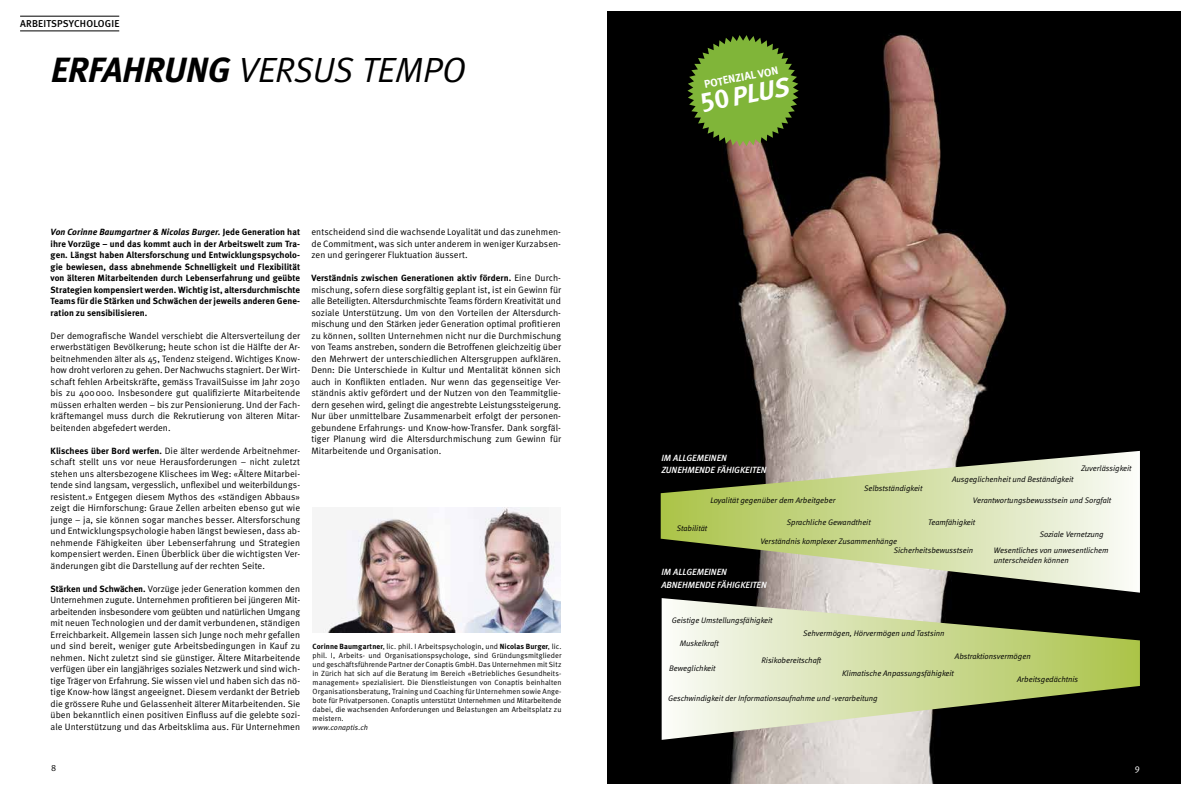
<style>
.page{position:relative;width:1191px;height:794px;background:#fff}
.page>*{position:absolute;margin:0;border:0;box-sizing:border-box;transform-origin:0 0}
.t1{font:italic 35px "Meta Bold LF";color:#000}
.t2{font:italic 35px "Meta Normal";color:#000}
.t3{font:italic 700 26px "Meta";color:#fff}
.t4{font:700 11px "Meta";color:#fff}
.t5{font:500 10px "Meta";letter-spacing:.02em;color:#000}
.t6{font:9.2px/11.5px "Meta Normal";letter-spacing:.005em;color:#000;text-align:justify}
.t7{font:9px/11.5px "Meta Bold LF";letter-spacing:.005em;color:#000;text-align:justify}
.t8{font:italic 9px/12.5px "Meta Medium LF";color:#fff}
.t9{font:9px "Meta Normal";color:#000}
.t10{font:9px "Meta Normal";color:#fff}
.t11{font:italic 8px/15.7px "Meta Normal";color:#000}
.t12{font:7.5px/9px "Meta Normal";letter-spacing:.01em;color:#000}
.s1{font-family:"Meta Normal"}
.s2{font-style:italic}
.s3{font-family:"Meta Bold LF";font-size:9px}
.s4{font-family:"Meta Normal";font-size:9.2px}
.s5{font-family:"Meta";font-weight:700}
.s6{font-family:"Meta Bold LF";font-weight:400;font-style:normal;font-size:27px}
</style>
<div class="page">
<img style="left:607px;top:12px;width:573px;height:771px">
<hr style="left:20px;top:16px;width:99px;height:1px;background:#000">
<hr style="left:20px;top:31px;width:99px;height:1px;background:#000">
<svg style="left:687px;top:35px;width:111px;height:111px;background:#5c8129"></svg>
<svg style="left:660px;top:451px;width:480px;height:141px;background:#abb18e"></svg>
<svg style="left:661px;top:598px;width:479px;height:142px;background:#a4aa88"></svg>
<img style="left:323px;top:507px;width:237px;height:125px">
<p class="t5" style="left:20px;top:18px;width:101px">ARBEITSPSYCHOLOGIE</p>
<h1 class="t1" style="left:51px;top:49px;width:208px">Erfahrung <span class="s1">versus</span></h1>
<h1 class="t2" style="left:361px;top:49px;width:106px">Temp o</h1>
<p class="t7" style="left:51px;top:226px;width:251px"><span class="s2">Von Corinne Baumgartner &amp; Nicolas Burger.</span> Jede Generation hat ihre Vorzüge – und das kommt auch in der Arbeitswelt zum Tra&shy;gen. Längst haben Altersforschung und Entwicklungspsycholo&shy;gie bewiesen, dass abnehmende Schnelligkeit und Flexibilität von älteren Mitarbeitenden durch Lebenserfahrung und geübte Strategien kompensiert werden. Wichtig ist, altersdurchmischte Teams für die Stärken und Schwächen der jeweils anderen Gene&shy;ration zu sensibilisieren.</p>
<p class="t6" style="left:51px;top:330px;width:251px">Der demografische Wandel verschiebt die Altersverteilung der erwerbstätigen Bevölkerung; heute schon ist die Hälfte der Ar&shy;beitnehmenden älter als 45, Tendenz steigend. Wichtiges Know&shy;how droht verloren zu gehen. Der Nachwuchs stagniert. Der Wirt&shy;schaft fehlen Arbeitskräfte, gemäss TravailSuisse im Jahr 2030 bis zu 400000. Insbesondere gut qualifizierte Mitarbeitende müssen erhalten werden – bis zur Pensionierung. Und der Fach&shy;kräftemangel muss durch die Rekrutierung von älteren Mitar&shy;beitenden abgefedert werden.</p>
<p class="t6" style="left:51px;top:445px;width:251px"><span class="s3">Klischees über Bord werfen.</span> Die älter werdende Arbeitnehmer&shy;schaft stellt uns vor neue Herausforderungen – nicht zuletzt stehen uns altersbezogene Klischees im Weg: «Ältere Mitarbei&shy;tende sind langsam, vergesslich, unflexibel und weiterbildungs&shy;resistent.» Entgegen diesem Mythos des «ständigen Abbaus» zeigt die Hirnforschung: Graue Zellen arbeiten ebenso gut wie junge – ja, sie können sogar manches besser. Altersforschung und Entwicklungspsychologie haben längst bewiesen, dass ab&shy;nehmende Fähigkeiten über Lebenserfahrung und Strategien kompensiert werden. Einen Überblick über die wichtigsten Ver&shy;änderungen gibt die Darstellung auf der rechten Seite.</p>
<p class="t6" style="left:51px;top:583px;width:251px"><span class="s3">Stärken und Schwächen.</span> Vorzüge jeder Generation kommen den Unternehmen zugute. Unternehmen profitieren bei jüngeren Mit&shy;arbeitenden insbesondere vom geübten und natürlichen Umgang mit neuen Technologien und der damit verbundenen, ständigen Erreichbarkeit. Allgemein lassen sich Junge noch mehr gefallen und sind bereit, weniger gute Arbeitsbedingungen in Kauf zu nehmen. N icht zuletzt sind sie günstiger. Ältere Mitarbeitende verfügen über ein langjähriges soziales N etzwerk und sind wich&shy;tige Träger von Erfahrung. Sie wissen viel und haben sich das nö&shy;tige Know-how längst angeeignet. Diesem verdankt der Betrieb die grössere Ruhe und Gelassenheit älterer Mitarbeitenden. Sie üben bekanntlich einen positiven Einfluss auf die gelebte sozi&shy;ale Unterstützung und das Arbeitsklima aus. Für Unternehmen</p>
<p class="t6" style="left:311px;top:226px;width:251px">entscheidend sind die wachsende Loyalität und das zunehmen&shy;de Commitment, was sich unter anderem in weniger Kurzabsen&shy;zen und geringerer Fluktuation äussert.</p>
<p class="t7" style="left:311px;top:272px;width:251px">Verständnis zwischen Generationen aktiv fördern. <span class="s4">Eine Durch-</span></p>
<p class="t6" style="left:311px;top:284px;width:251px">mischung, sofern diese sorgfältig geplant ist, ist ein Gewinn für alle Beteiligten. Altersdurchmischte Teams fördern Kreativität und soziale Unterstützung. Um von den Vorteilen der Altersdurch&shy;mischung und den Stärken jeder Generation optimal profitieren zu können, sollten Unternehmen nicht nur die Durchmischung von Teams anstreben, sondern die Betroffenen gleichzeitig über den Mehrwert der unterschiedlichen Altersgruppen aufklären.<br>Denn: Die Unterschiede in Kultur und Mentalität können sich auch in Konflikten entladen. N ur wenn das gegenseitige Ver&shy;ständnis aktiv gefördert und der N utzen von den Teammitglie&shy;dern gesehen wird, gelingt die angestrebte Leistungssteigerung.<br>N ur über unmittelbare Zusammenarbeit erfolgt der personen&shy;gebundene Erfahrungs- und Know-how-Transfer. Dank sorgfäl&shy;tiger Planung wird die Altersdurchmischung zum Gewinn für Mitarbeitende und Organisation.</p>
<p class="t12" style="left:313px;top:642px;width:250px"><span class="s5">Corinne Baumgartner</span>, lic. phil. I Arbeitspsychologin, und <span class="s5">Nicolas Burger</span>, lic. phil. I, Arbeits- und Organisationspsychologe, sind Gründungsmitglieder und geschäftsführende Partner der Conaptis GmbH. Das Unternehmen mit Sitz in Zürich hat sich auf die Beratung im Bereich «Betriebliches Gesundheits&shy;management» spezialisiert. Die Dienstleistungen von Conaptis beinhalten Organisationsberatung, Training und Coaching für Unternehmen sowie Ange&shy;bote für Privatpersonen. Conaptis unterstützt Unternehmen und Mitarbeitende dabei, die wachsenden Anforderungen und Belastungen am Arbeitsplatz zu meistern<span class="s2">.<br>www.conaptis.ch</span></p>
<p class="t9" style="left:51px;top:762px;width:7px">8</p>
<p class="t4" style="left:703px;top:78px;width:14px;rotate:-11deg">potenzia</p>
<p class="t4" style="left:749px;top:69px;width:15px;rotate:-11deg">l von</p>
<h2 class="t3" style="left:697px;top:88px;width:93px;rotate:-11deg"><span class="s6">50</span>plus</h2>
<p class="t8" style="left:661px;top:451px;width:107px">IM ALLGEMEINEN<br>ZUNEHMENDE FÄHIGKEITEN</p>
<p class="t11" style="left:1081px;top:460px;width:52px">Zuverlässigkeit</p>
<p class="t11" style="left:973px;top:492px;width:140px">Verantwortungsbewusstsein und Sorgfalt</p>
<p class="t11" style="left:994px;top:526px;width:116px;text-indent:46px">Soziale Vernetzung<br>Wesentliches von unwesentlichem</p>
<p class="t11" style="left:994px;top:552px;width:76px">unterscheiden können</p>
<p class="t11" style="left:952px;top:471px;width:123px">Ausgeglichenheit und Beständigkeit</p>
<p class="t11" style="left:864px;top:480px;width:60px">Selbstständigkeit</p>
<p class="t11" style="left:710px;top:492px;width:127px">Loyalität gegenüber dem Arbeitgeber</p>
<p class="t11" style="left:787px;top:514px;width:85px">Sprachliche Gewandtheit</p>
<p class="t11" style="left:928px;top:514px;width:49px">Teamfähigkeit</p>
<p class="t11" style="left:893px;top:542px;width:81px">Sicherheitsbewusstsein</p>
<p class="t11" style="left:677px;top:520px;width:32px">Stabilität</p>
<p class="t11" style="left:760px;top:533px;width:138px">Verständnis komplexer Zusammenhänge</p>
<p class="t8" style="left:661px;top:566px;width:107px">IM ALLGEMEINEN<br>ABNEHMENDE FÄHIGKEITEN</p>
<p class="t11" style="left:672px;top:612px;width:102px">Geistige Umstellungsfähigkeit</p>
<p class="t11" style="left:680px;top:635px;width:40px">Muskelkraft</p>
<p class="t11" style="left:669px;top:660px;width:48px">Beweglichkeit</p>
<p class="t11" style="left:668px;top:690px;width:211px">Geschwindigkeit der Informationsaufnahme und -verarbeitung</p>
<p class="t11" style="left:803px;top:625px;width:143px">Sehvermögen, Hörvermögen und Tastsinn</p>
<p class="t11" style="left:842px;top:665px;width:113px">Klimatische Anpassungsfähigkeit</p>
<p class="t11" style="left:955px;top:648px;width:77px">Abstraktionsvermögen</p>
<p class="t11" style="left:1017px;top:671px;width:63px">Arbeitsgedächtnis</p>
<p class="t11" style="left:761px;top:653px;width:61px">Risikobereitschaft</p>
<p class="t10" style="left:1134px;top:762px;width:7px">9</p>
</div>
